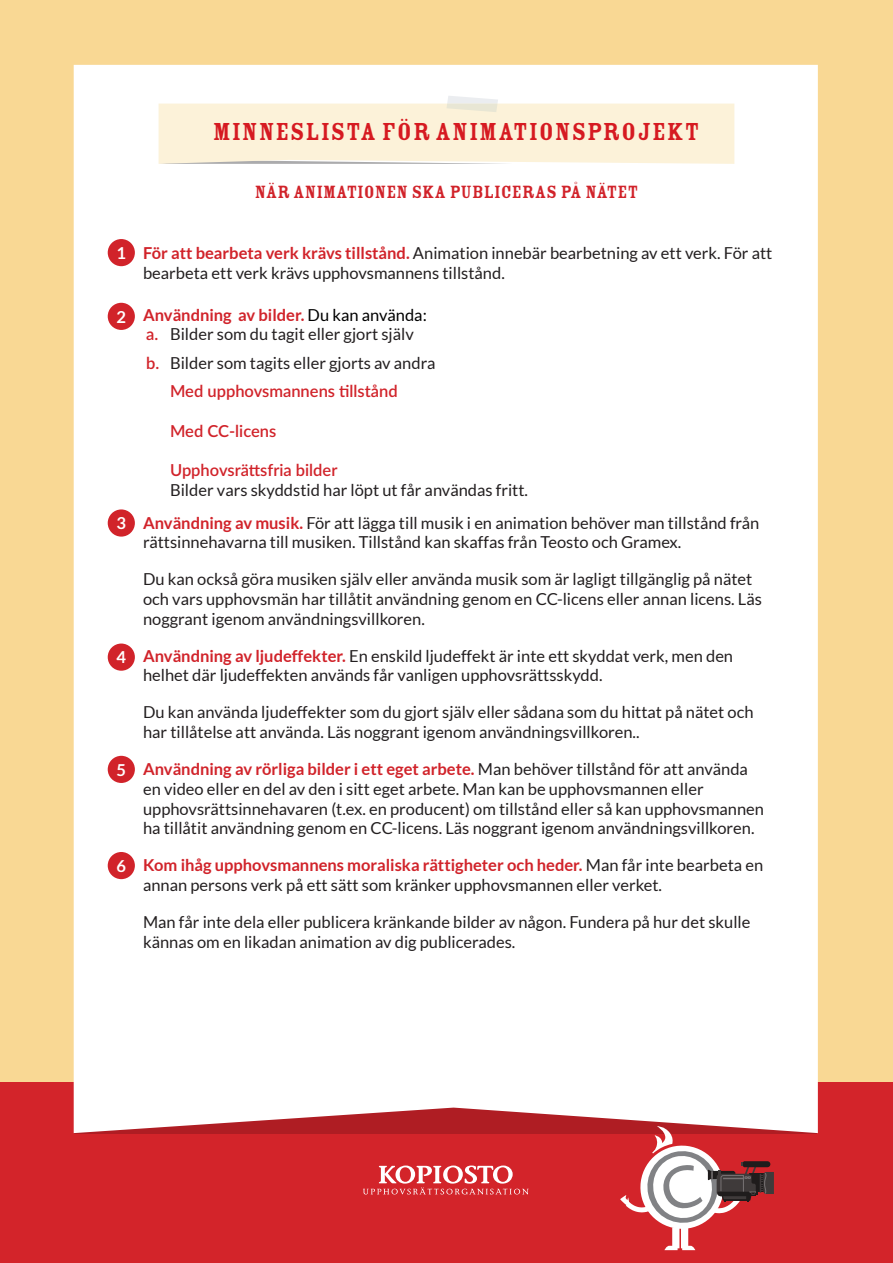
<style>
.page{position:relative;width:893px;height:1263px;background:#f9d894}
.page>*{position:absolute;margin:0;border:0;box-sizing:border-box;transform-origin:0 0}
.Heading_1{font:27px "Rosewood Std Fill";letter-spacing:.03em;color:#d61a21}
.t1{font:19.5px "Rosewood Std Fill";color:#d1232a}
.t2{font:16.5px/19.8px "Lato";color:#231f20}
.t3{font:600 16.5px "Lato";color:#d1232a}
.t4{font:700 16.5px "Lato";color:#d1232a}
.t5{font:700 16.5px "Lato";color:#fff}
.s1{font-weight:700;color:#d1232a}
.s2{font-weight:400;color:#000}
.s3{font-weight:600;color:#d1232a}
</style>
<div class="page">
<div style="left:0;top:1082px;width:893px;height:181px;background:#d3242a"></div>
<div style="left:74px;top:65px;width:744px;height:1068px;background:#fff"></div>
<svg style="left:159px;top:96px;width:575px;height:68px;background:#faf2dd"></svg>
<div style="left:108px;top:239px;width:27px;height:27px;background:#d1232a;border-radius:50%"></div>
<div style="left:108px;top:303px;width:27px;height:27px;background:#d1232a;border-radius:50%"></div>
<div style="left:108px;top:509px;width:27px;height:28px;background:#d1232a;border-radius:50%"></div>
<div style="left:108px;top:643px;width:27px;height:28px;background:#d1232a;border-radius:50%"></div>
<div style="left:108px;top:756px;width:27px;height:27px;background:#d1232a;border-radius:50%"></div>
<div style="left:108px;top:852px;width:27px;height:27px;background:#d1232a;border-radius:50%"></div>
<div style="left:672px;top:1227px;width:7px;height:21px;background:#fff"></div>
<svg style="left:664px;top:1246px;width:31px;height:4px"></svg>
<div style="left:681px;top:1227px;width:7px;height:21px;background:#fff"></div>
<svg style="left:620px;top:1126px;width:154px;height:105px"></svg>
<svg style="left:363px;top:1165px;width:166px;height:29px"></svg>
<p class="Heading_1" style="left:213px;top:117px;width:488px">MINNESLISTA FÖR ANIMATIONSPROJEKT</p>
<p class="t1" style="left:255px;top:181px;width:385px">NÄR ANIMATIONEN SKA PUBLICERAS PÅ NÄTET</p>
<p class="t2" style="left:143px;top:243px;width:631px"><span class="s1">För att bearbeta verk krävs tillstånd.</span> Animation innebär bearbetning av ett verk. För att bearbeta ett verk krävs upphovsmannens tillstånd.</p>
<p class="t4" style="left:143px;top:305px;width:285px">Användning av bilder. <span class="s2">Du kan använda:</span></p>
<p class="t2" style="left:146px;top:324px;width:269px"><span class="s3">a.</span> Bilder som du tagit eller gjort själv</p>
<p class="t2" style="left:146px;top:353px;width:291px"><span class="s3">b.</span> Bilder som tagits eller gjorts av andra</p>
<p class="t3" style="left:170px;top:379px;width:229px">Med upphovsmannens tillstånd</p>
<p class="t3" style="left:170px;top:419px;width:108px">Med CC-licens</p>
<p class="t3" style="left:170px;top:458px;width:169px">Upphovsrättsfria bilder</p>
<p class="t2" style="left:170px;top:480px;width:359px">Bilder vars skyddstid har löpt ut får användas fritt.</p>
<p class="t2" style="left:143px;top:513px;width:618px;text-indent:-24px"><span class="s1">3. Användning av musik.</span> För att lägga till musik i en animation behöver man tillstånd från rättsinnehavarna till musiken. Tillstånd kan skaffas från Teosto och Gramex.</p>
<p class="t2" style="left:143px;top:569px;width:620px">Du kan också göra musiken själv eller använda musik som är lagligt tillgänglig på nätet och vars upphovsmän har tillåtit användning genom en CC-licens eller annan licens. Läs noggrant igenom användningsvillkoren.</p>
<p class="t2" style="left:143px;top:646px;width:592px;text-indent:-24px"><span class="s1">4. Användning av ljudeffekter.</span> En enskild ljudeffekt är inte ett skyddat verk, men den helhet där ljudeffekten används får vanligen upphovsrättsskydd.</p>
<p class="t2" style="left:143px;top:702px;width:612px">Du kan använda ljudeffekter som du gjort själv eller sådana som du hittat på nätet och har tillåtelse att använda. Läs noggrant igenom användningsvillkoren..</p>
<p class="t2" style="left:143px;top:759px;width:623px;text-indent:-24px"><span class="s1">5. Användning av rörliga bilder i ett eget arbete.</span> Man behöver tillstånd för att använda en video eller en del av den i sitt eget arbete. Man kan be upphovsmannen eller upphovsrättsinnehavaren (t.ex. en producent) om tillstånd eller så kan upphovsmannen ha tillåtit användning genom en CC-licens. Läs noggrant igenom användningsvillkoren.</p>
<p class="t2" style="left:143px;top:855px;width:622px;text-indent:-24px"><span class="s1">6. Kom ihåg upphovsmannens moraliska rättigheter och heder.</span> Man får inte bearbeta en annan persons verk på ett sätt som kränker upphovsmannen eller verket.</p>
<p class="t2" style="left:143px;top:912px;width:609px">Man får inte dela eller publicera kränkande bilder av någon. Fundera på hur det skulle kännas om en likadan animation av dig publicerades.</p>
<p class="t5" style="left:117px;top:243px;width:11px">1</p>
<p class="t5" style="left:117px;top:307px;width:11px">2</p>
<p class="t5" style="left:117px;top:514px;width:11px">3</p>
<p class="t5" style="left:117px;top:648px;width:11px">4</p>
<p class="t5" style="left:117px;top:760px;width:11px">5</p>
<p class="t5" style="left:117px;top:856px;width:11px">6</p>
</div>
